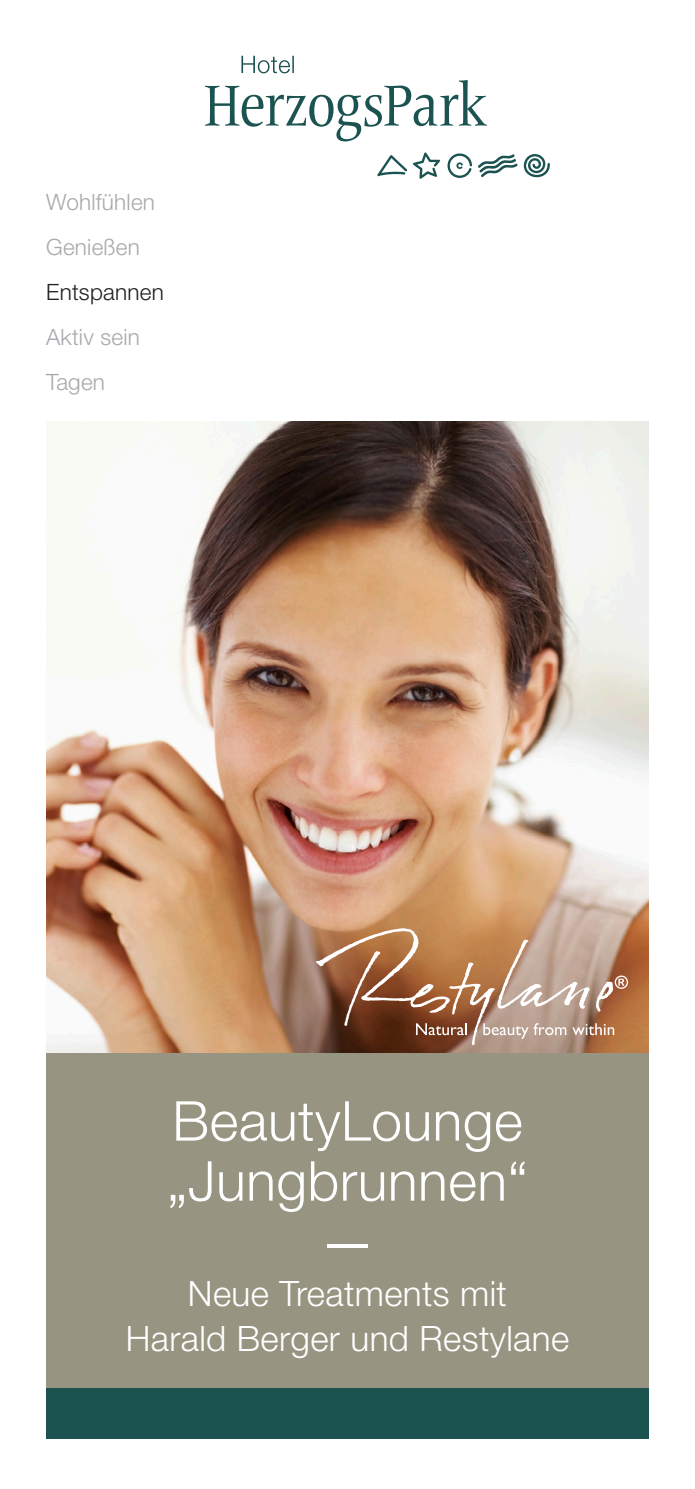
<style>
.page{position:relative;width:695px;height:1489px;background:#fff}
.page>*{position:absolute;margin:0;border:0;box-sizing:border-box;transform-origin:0 0}
.t1{font:300 55px "Helvetica Neue LT Std";letter-spacing:.01em;color:#fff}
.t2{font:300 35px "Helvetica Neue LT Std";letter-spacing:.01em;color:#fff}
.t3{font:300 22.5px "Helvetica Neue LT Std";letter-spacing:.01em;color:#a8a9ad}
.t4{font:300 22.5px "Helvetica Neue LT Std";letter-spacing:.01em;color:#231f20}
</style>
<div class="page">
<img style="left:46px;top:421px;width:602px;height:632px">
<div style="left:46px;top:1053px;width:602px;height:345px;background:#979481"></div>
<svg style="left:241px;top:56px;width:53px;height:17px"></svg>
<svg style="left:205px;top:80px;width:282px;height:61px"></svg>
<svg style="left:377px;top:152px;width:173px;height:27px"></svg>
<div style="left:46px;top:1387px;width:602px;height:51px;background:#1b5351"></div>
<svg style="left:316px;top:928px;width:312px;height:117px;background:#ac8165"></svg>
<p class="t3" style="left:46px;top:188px;width:110px">Wohlfühlen</p>
<p class="t3" style="left:46px;top:233px;width:95px">Genießen</p>
<p class="t4" style="left:46px;top:278px;width:119px">Entspannen</p>
<p class="t3" style="left:46px;top:323px;width:95px">Aktiv sein</p>
<p class="t3" style="left:46px;top:368px;width:60px">Tagen</p>
<p class="t1" style="left:172px;top:1087px;width:352px">BeautyLounge</p>
<p class="t1" style="left:167px;top:1147px;width:362px">„Jungbrunnen“</p>
<p class="t1" style="left:320px;top:1207px;width:57px">—</p>
<p class="t2" style="left:188px;top:1271px;width:320px">Neue Treatments mit</p>
<p class="t2" style="left:126px;top:1316px;width:445px">Harald Berger und Restylane</p>
</div>
